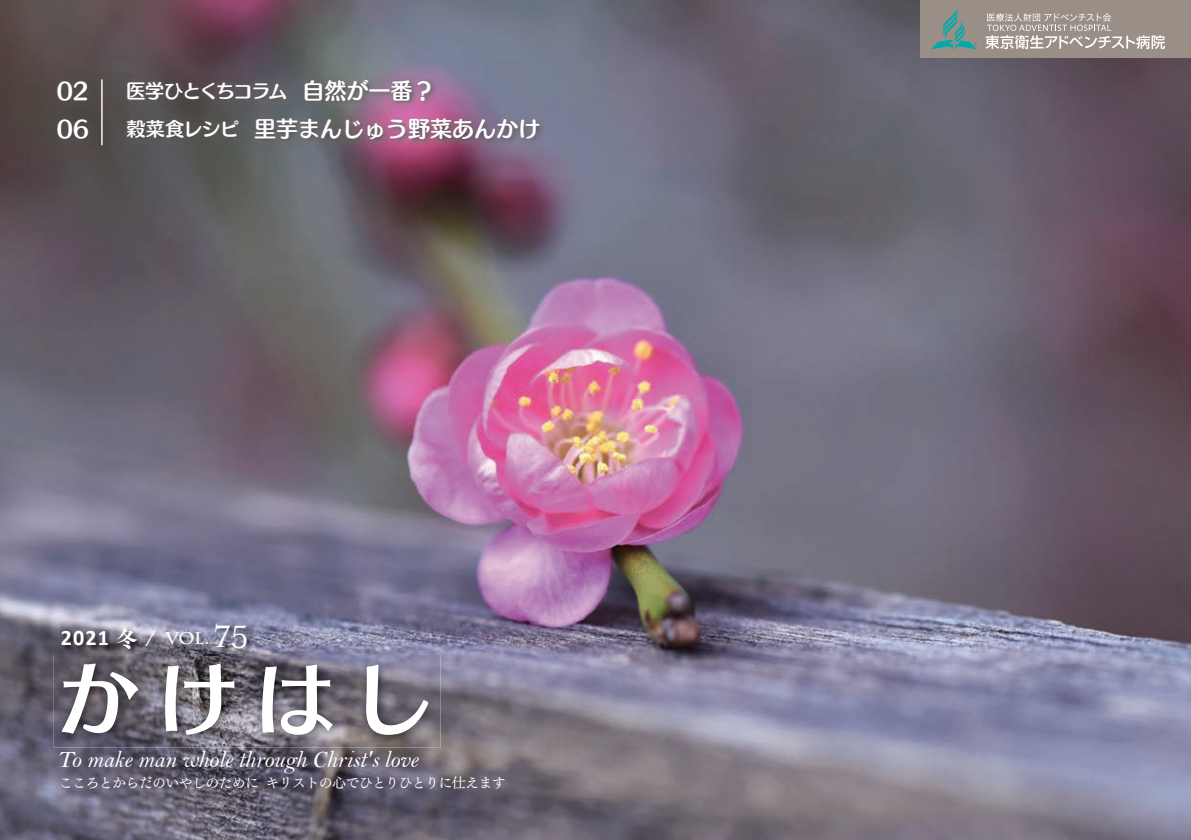
<style>
.page{position:relative;width:1191px;height:840px;background:#fff}
.page>*{position:absolute;margin:0;border:0;box-sizing:border-box;transform-origin:0 0}
.t1{font:82px "Skip Std B";color:#fff}
.t2{font:700 30.6px "Charlemagne Std";color:#fff}
.t3{font:24px "Bell MT Italic";letter-spacing:-.01em;color:#fff}
.t4{font:700 22.2px "Calibri";color:#fff}
.t5{font:22px "Humming Std B";color:#fff}
.t6{font:19px "Humming Std B";letter-spacing:-.05em;color:#fff}
.t7{font:700 17px "Charlemagne Std";color:#fff}
.t8{font:14px "Tsuku Min Pro RB";letter-spacing:-.05em;color:#fff}
.s1{font-family:"Tsuku AMD Min Std E";font-weight:400}
.s2{font-family:"Charlemagne Std"}
.s3{font-family:"Koz Min Pro";font-weight:400}
</style>
<div class="page">
<img style="left:0;top:0;width:1191px;height:839px">
<img style="left:53px;top:76px;width:494px;height:71px">
<div style="left:920px;top:0;width:271px;height:57px;background:#9a8f87"></div>
<hr style="left:101px;top:79px;width:2px;height:66px;background:#fff">
<img style="left:54px;top:654px;width:386px;height:93px">
<img style="left:60px;top:621px;width:194px;height:34px">
<svg style="left:931px;top:9px;width:46px;height:40px"></svg>
<svg style="left:985px;top:13px;width:180px;height:36px"></svg>
<h3 class="t5" style="left:57px;top:74px;width:34px">02</h3>
<h3 class="t5" style="left:57px;top:113px;width:34px">06</h3>
<h3 class="t6" style="left:126px;top:76px;width:162px">医学ひとくちコラム</h3>
<h3 class="t5" style="left:303px;top:74px;width:133px">自然が一番?</h3>
<h3 class="t6" style="left:126px;top:115px;width:114px">穀菜食レシピ</h3>
<h3 class="t5" style="left:254px;top:113px;width:287px">里芋まんじゅう野菜あんかけ</h3>
<h3 class="t4" style="left:61px;top:623px;width:96px">2021 <span class="s1">冬</span> <span class="s2">/</span></h3>
<h2 class="t2" style="left:214px;top:618px;width:37px">7<span class="s3">5</span></h2>
<p class="t7" style="left:166px;top:628px;width:45px">vol.</p>
<h1 class="t1" style="left:57px;top:636px;width:379px">かけはし</h1>
<h3 class="t3" style="left:57px;top:745px;width:363px">To make man whole through Christ s' love</h3>
<p class="t8" style="left:59px;top:769px;width:448px">こころとからだのいやしのためにキリストの心でひとりひとりに仕えます</p>
</div>
